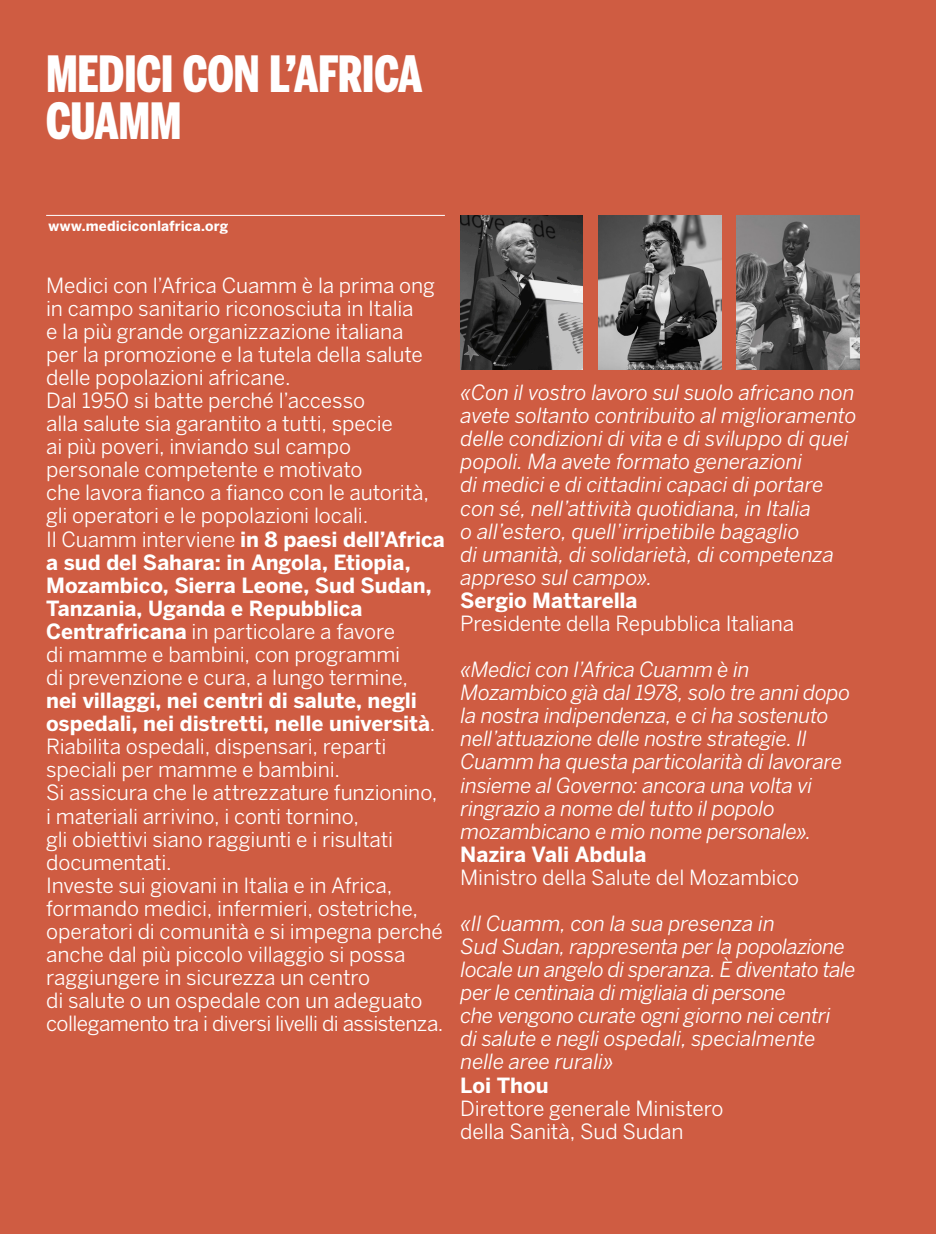
<style>
.page{position:relative;width:936px;height:1234px;background:#fff}
.page>*{position:absolute;margin:0;border:0;box-sizing:border-box;transform-origin:0 0}
.titolo{font:900 49.5px "Benton Sans Comp";letter-spacing:-.01em;color:#fff}
.txt{font:20.85px/23.1px "Benton Sans";letter-spacing:-.005em;color:#fff}
.txt-2{font:italic 20.85px/23.1px "Benton Sans";letter-spacing:-.015em;color:#fff}
.txt-3{font:700 20.85px/23.1px "Benton Sans";letter-spacing:-.005em;color:#fff}
.txt-4{font:20.85px/23.1px "Benton Sans";letter-spacing:-.025em;color:#fff}
.txt-5{font:700 13.8px "Benton Sans";letter-spacing:.005em;color:#fff}
.s1{font-weight:400}
</style>
<div class="page">
<div style="left:0;top:0;width:935px;height:1233px;background:#cf5c42"></div>
<hr style="left:46px;top:215px;width:399px;height:1px;background:#fff">
<img style="left:736px;top:216px;width:123px;height:153px">
<img style="left:598px;top:216px;width:123px;height:153px">
<img style="left:460px;top:216px;width:123px;height:153px">
<p class="titolo" style="left:46px;top:45px;width:378px">MEDICI CON L’AFRICA</p>
<p class="titolo" style="left:46px;top:92px;width:137px">CUAMM</p>
<p class="txt-5" style="left:48px;top:217px;width:181px">www.mediciconlafrica.org</p>
<p class="txt" style="left:46px;top:273px;width:390px">Medici con l’Africa Cuamm è la prima ong in campo sanitario riconosciuta in Italia</p>
<p class="txt" style="left:46px;top:319px;width:359px">e la più grande organizzazione italiana</p>
<p class="txt" style="left:46px;top:342px;width:378px">per la promozione e la tutela della salute delle popolazioni africane.</p>
<p class="txt" style="left:46px;top:388px;width:320px">Dal 1950 si batte perché l’accesso</p>
<p class="txt" style="left:46px;top:411px;width:348px">alla salute sia garantito a tutti, specie</p>
<p class="txt" style="left:46px;top:435px;width:318px">ai più poveri, inviando sul campo personale competente e motivato</p>
<p class="txt" style="left:46px;top:481px;width:384px">che lavora fianco a fianco con le autorità, gli operatori e le popolazioni locali.</p>
<p class="txt-3" style="left:46px;top:527px;width:400px"><span class="s1">Il Cuamm interviene</span> in 8 paesi dell’Africa</p>
<p class="txt-3" style="left:46px;top:550px;width:387px">a sud del Sahara: in Angola, Etiopia, Mozambico, Sierra Leone, Sud Sudan, Tanzania, Uganda e Repubblica Centrafricana <span class="s1">in particolare a favore</span></p>
<p class="txt" style="left:46px;top:642px;width:355px">di mamme e bambini, con programmi</p>
<p class="txt" style="left:46px;top:665px;width:363px">di prevenzione e cura, a lungo termine,</p>
<p class="txt-3" style="left:46px;top:688px;width:390px">nei villaggi, nei centri di salute, negli ospedali, nei distretti, nelle università<span class="s1">.</span></p>
<p class="txt" style="left:46px;top:734px;width:342px">Riabilita ospedali, dispensari, reparti speciali per mamme e bambini.</p>
<p class="txt" style="left:46px;top:780px;width:393px">Si assicura che le attrezzature funzionino, i materiali arrivino, i conti tornino,</p>
<p class="txt" style="left:46px;top:827px;width:348px">gli obiettivi siano raggiunti e i risultati documentati.</p>
<p class="txt" style="left:46px;top:873px;width:398px">Investe sui giovani in Italia e in Africa, formando medici, infermieri, ostetriche, operatori di comunità e si impegna perché anche dal più piccolo villaggio si possa raggiungere in sicurezza un centro</p>
<p class="txt-4" style="left:46px;top:988px;width:399px">di salute o un ospedale con un adeguato collegamento tra i diversi livelli di assistenza.</p>
<p class="txt-2" style="left:460px;top:381px;width:397px">«Con il vostro lavoro sul suolo africano non avete soltanto contribuito al miglioramento delle condizioni di vita e di sviluppo di quei popoli. Ma avete formato generazioni</p>
<p class="txt-2" style="left:460px;top:473px;width:364px">di medici e di cittadini capaci di portare con sé, nell’attività quotidiana, in Italia</p>
<p class="txt-2" style="left:460px;top:519px;width:340px">o all’estero, quell’irripetibile bagaglio</p>
<p class="txt-2" style="left:460px;top:542px;width:375px">di umanità, di solidarietà, di competenza appreso sul campo».</p>
<p class="txt-3" style="left:460px;top:588px;width:179px">Sergio Mattarella</p>
<p class="txt" style="left:460px;top:611px;width:335px">Presidente della Repubblica Italiana</p>
<p class="txt-2" style="left:460px;top:657px;width:391px">«Medici con l’Africa Cuamm è in Mozambico già dal 1978, solo tre anni dopo la nostra indipendenza, e ci ha sostenuto nell’attuazione delle nostre strategie. Il Cuamm ha questa particolarità di lavorare insieme al Governo: ancora una volta vi ringrazio a nome del tutto il popolo mozambicano e mio nome personale».</p>
<p class="txt-3" style="left:460px;top:842px;width:187px">Nazira Vali Abdula</p>
<p class="txt" style="left:460px;top:865px;width:340px">Ministro della Salute del Mozambico</p>
<p class="txt-2" style="left:460px;top:911px;width:316px">«Il Cuamm, con la sua presenza in</p>
<p class="txt-2" style="left:460px;top:934px;width:396px">Sud Sudan, rappresenta per la popolazione locale un angelo di speranza. È diventato tale per le centinaia di migliaia di persone</p>
<p class="txt-2" style="left:460px;top:1003px;width:371px">che vengono curate ogni giorno nei centri</p>
<p class="txt-2" style="left:460px;top:1026px;width:356px">di salute e negli ospedali, specialmente nelle aree rurali»</p>
<p class="txt-3" style="left:460px;top:1072px;width:90px">Loi Thou</p>
<p class="txt" style="left:460px;top:1095px;width:265px">Direttore generale Ministero</p>
<p class="txt" style="left:460px;top:1118px;width:225px">della Sanità, Sud Sudan</p>
</div>
